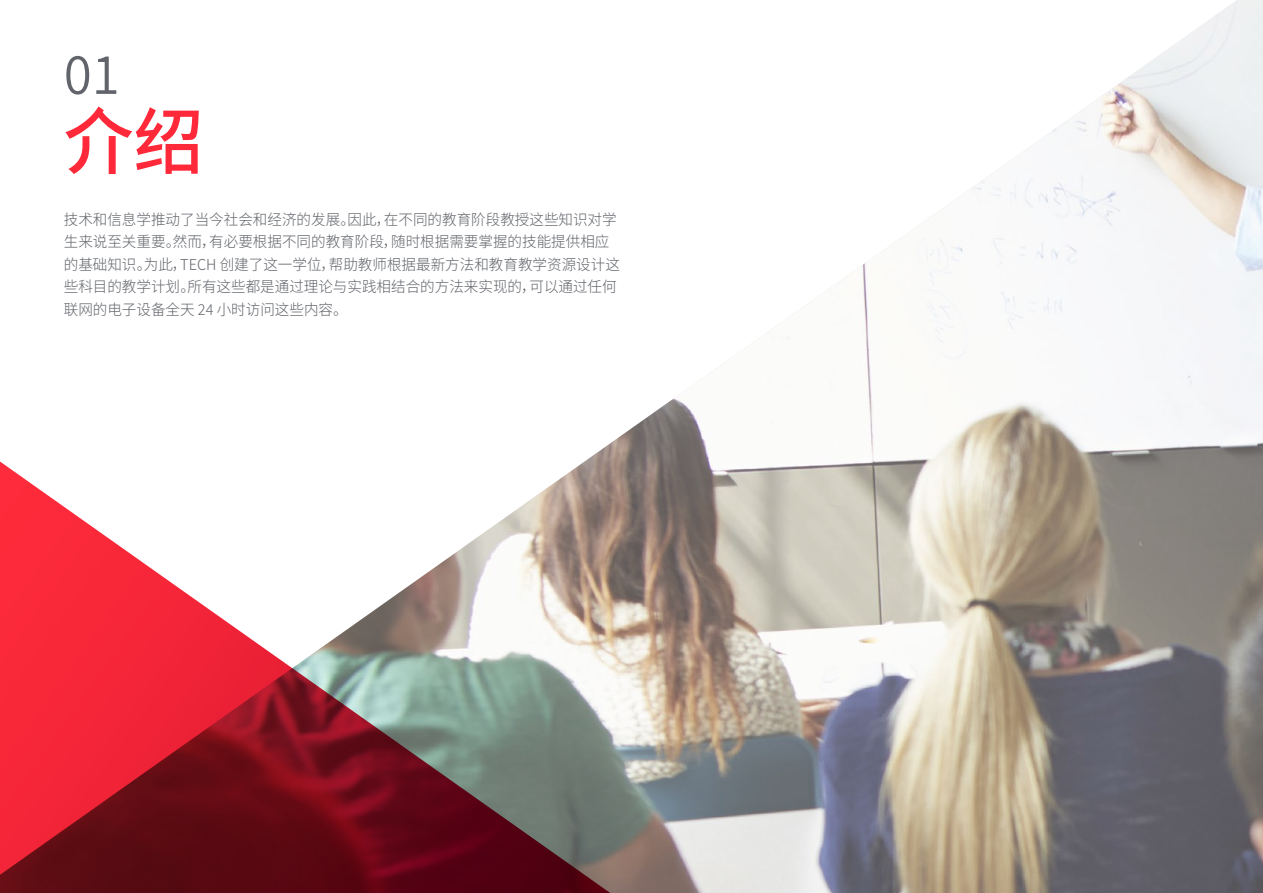
<style>
.page{position:relative;width:1263px;height:893px;background:#fff}
.page>*{position:absolute;margin:0;border:0;box-sizing:border-box;transform-origin:0 0}
.t1{font:500 72px "Source Han Sans CN";color:#ff293a}
.t2{font:52.5px "Source Han Sans CN";color:#61646a}
.t3{font:300 15px/22.5px "Source Han Sans CN";color:#61646a}
</style>
<div class="page">
<img style="left:607px;top:0;width:656px;height:893px">
<svg style="left:0;top:446px;width:640px;height:447px"></svg>
<h2 class="t2" style="left:64px;top:45px;width:57px">01</h2>
<h1 class="t1" style="left:64px;top:101px;width:141px">介绍</h1>
<p class="t3" style="left:64px;top:208px;width:558px">技术和信息学推动了当今社会和经济的发展。因此，在不同的教育阶段教授这些知识对学生来说至关重要。然而，有必要根据不同的教育阶段，随时根据需要掌握的技能提供相应的基础知识。为此，TECH 创建了这一学位，帮助教师根据最新方法和教育教学资源设计这些科目的教学计划。所有这些都是通过理论与实践相结合的方法来实现的，可以通过任何联网的电子设备全天 24 小时访问这些内容。</p>
</div>
